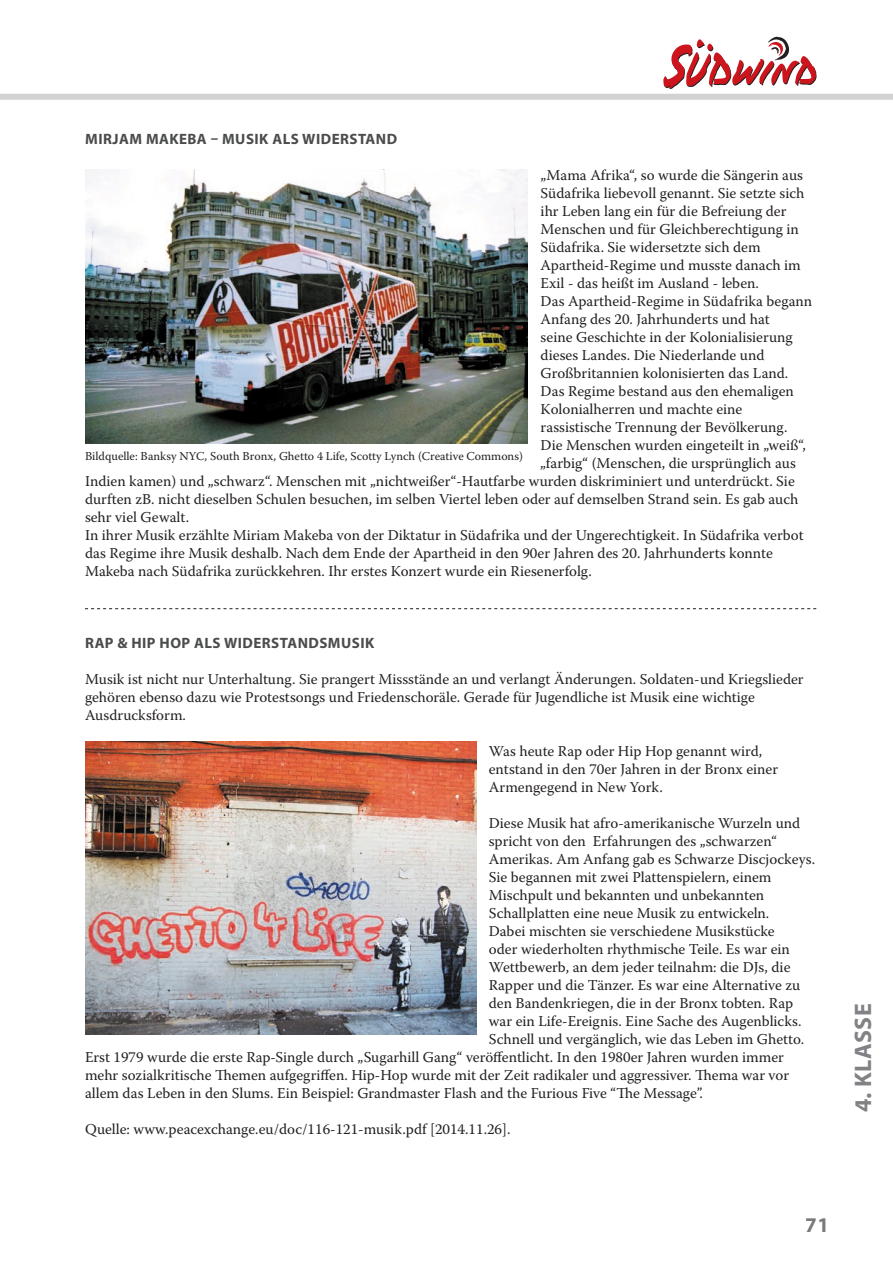
<style>
.page{position:relative;width:893px;height:1263px;background:#fff}
.page>*{position:absolute;margin:0;border:0;box-sizing:border-box;transform-origin:0 0}
.t1{font:700 24px "Myriad Pro";letter-spacing:.02em;color:#808285}
.t2{font:700 21px "Myriad Pro";color:#7d797b}
.text02{font:15px/18px "Warnock Pro";color:#231f20}
.zwiti2_grau{font:700 15px "Myriad Pro";letter-spacing:.03em;color:#4b4c4d}
.t3{font:12px "Warnock Pro";color:#231f20}
</style>
<div class="page">
<div style="left:0;top:94px;width:893px;height:6px;background:#d1d2d4"></div>
<svg style="left:85px;top:608px;width:731px;height:1px"></svg>
<img style="left:85px;top:169px;width:443px;height:274px">
<img style="left:85px;top:742px;width:391px;height:293px">
<svg style="left:663px;top:37px;width:153px;height:52px"></svg>
<p class="zwiti2_grau" style="left:85px;top:129px;width:313px">MIRJAM MAKEBA – MUSIK ALS WIDERSTAND</p>
<p class="text02" style="left:541px;top:166px;width:265px">„Mama Afrika“, so wurde die Sängerin aus Südafrika liebevoll genannt. Sie setzte sich ihr Leben lang ein für die Befreiung der Menschen und für Gleichberechtigung in Südafrika. Sie widersetzte sich dem Apartheid-Regime und musste danach im Exil - das heißt im Ausland - leben.</p>
<p class="text02" style="left:541px;top:292px;width:273px">Das Apartheid-Regime in Südafrika begann Anfang des 20. Jahrhunderts und hat<br>seine Geschichte in der Kolonialisierung dieses Landes. Die Niederlande und Großbritannien kolonisierten das Land.</p>
<p class="text02" style="left:541px;top:382px;width:255px">Das Regime bestand aus den ehemaligen</p>
<p class="text02" style="left:541px;top:400px;width:203px">Kolonialherren und machte eine</p>
<p class="text02" style="left:541px;top:418px;width:249px">rassistische Trennung der Bevölkerung.</p>
<p class="text02" style="left:541px;top:436px;width:267px">Die Menschen wurden eingeteilt in „weiß“,</p>
<p class="text02" style="left:540px;top:454px;width:257px">„farbig“ (Menschen, die ursprünglich aus</p>
<p class="text02" style="left:85px;top:472px;width:711px">Indien kamen) und „schwarz“. Menschen mit „nichtweißer“-Hautfarbe wurden diskriminiert und unterdrückt. Sie</p>
<p class="text02" style="left:85px;top:490px;width:715px">durften zB. nicht dieselben Schulen besuchen, im selben Viertel leben oder auf demselben Strand sein. Es gab auch</p>
<p class="text02" style="left:85px;top:508px;width:106px">sehr viel Gewalt.</p>
<p class="text02" style="left:85px;top:526px;width:720px">In ihrer Musik erzählte Miriam Makeba von der Diktatur in Südafrika und der Ungerechtigkeit. In Südafrika verbot das Regime ihre Musik deshalb. Nach dem Ende der Apartheid in den 90er Jahren des 20. Jahrhunderts konnte<br>Makeba nach Südafrika zurückkehren. Ihr erstes Konzert wurde ein Riesenerfolg.</p>
<p class="t3" style="left:85px;top:449px;width:439px">Bildquelle: Banksy NYC, South Bronx, Ghetto 4 Life, Scotty Lynch (Creative Commons)</p>
<p class="zwiti2_grau" style="left:85px;top:633px;width:291px">RAP &amp; HIP HOP ALS WIDERSTANDSMUSIK</p>
<p class="text02" style="left:85px;top:670px;width:720px">Musik ist nicht nur Unterhaltung. Sie prangert Missstände an und verlangt Änderungen. Soldaten-und Kriegslieder gehören ebenso dazu wie Protestsongs und Friedenschoräle. Gerade für Jugendliche ist Musik eine wichtige<br>Ausdrucksform.</p>
<p class="text02" style="left:489px;top:742px;width:291px">Was heute Rap oder Hip Hop genannt wird, entstand in den 70er Jahren in der Bronx einer<br>Armengegend in New York.</p>
<p class="text02" style="left:489px;top:814px;width:313px">Diese Musik hat afro-amerikanische Wurzeln und</p>
<p class="text02" style="left:489px;top:832px;width:290px">spricht von den Erfahrungen des „schwarzen“</p>
<p class="text02" style="left:489px;top:850px;width:328px">Amerikas. Am Anfang gab es Schwarze Discjockeys.</p>
<p class="text02" style="left:489px;top:868px;width:284px">Sie begannen mit zwei Plattenspielern, einem</p>
<p class="text02" style="left:489px;top:886px;width:277px">Mischpult und bekannten und unbekannten</p>
<p class="text02" style="left:489px;top:904px;width:282px">Schallplatten eine neue Musik zu entwickeln.</p>
<p class="text02" style="left:489px;top:922px;width:287px">Dabei mischten sie verschiedene Musikstücke</p>
<p class="text02" style="left:489px;top:940px;width:303px">oder wiederholten rhythmische Teile. Es war ein</p>
<p class="text02" style="left:489px;top:958px;width:303px">Wettbewerb, an dem jeder teilnahm: die DJs, die</p>
<p class="text02" style="left:489px;top:976px;width:313px">Rapper und die Tänzer. Es war eine Alternative zu</p>
<p class="text02" style="left:489px;top:994px;width:306px">den Bandenkriegen, die in der Bronx tobten. Rap</p>
<p class="text02" style="left:489px;top:1012px;width:314px">war ein Life-Ereignis. Eine Sache des Augenblicks.</p>
<p class="text02" style="left:489px;top:1030px;width:317px">Schnell und vergänglich, wie das Leben im Ghetto.</p>
<p class="text02" style="left:85px;top:1048px;width:700px">Erst 1979 wurde die erste Rap-Single durch „Sugarhill Gang“ veröffentlicht. In den 1980er Jahren wurden immer</p>
<p class="text02" style="left:85px;top:1066px;width:706px">mehr sozialkritische Themen aufgegriffen. Hip-Hop wurde mit der Zeit radikaler und aggressiver. Thema war vor</p>
<p class="text02" style="left:85px;top:1084px;width:619px">allem das Leben in den Slums. Ein Beispiel: Grandmaster Flash and the Furious Five “The Message”.</p>
<p class="text02" style="left:85px;top:1120px;width:427px">Quelle: www.peacexchange.eu/doc/116-121-musik.pdf [2014.11.26].</p>
<h1 class="t1" style="left:847px;top:1112px;width:110px;rotate:-90deg">4. KLASSE</h1>
<h2 class="t2" style="left:806px;top:1211px;width:25px">71</h2>
</div>
